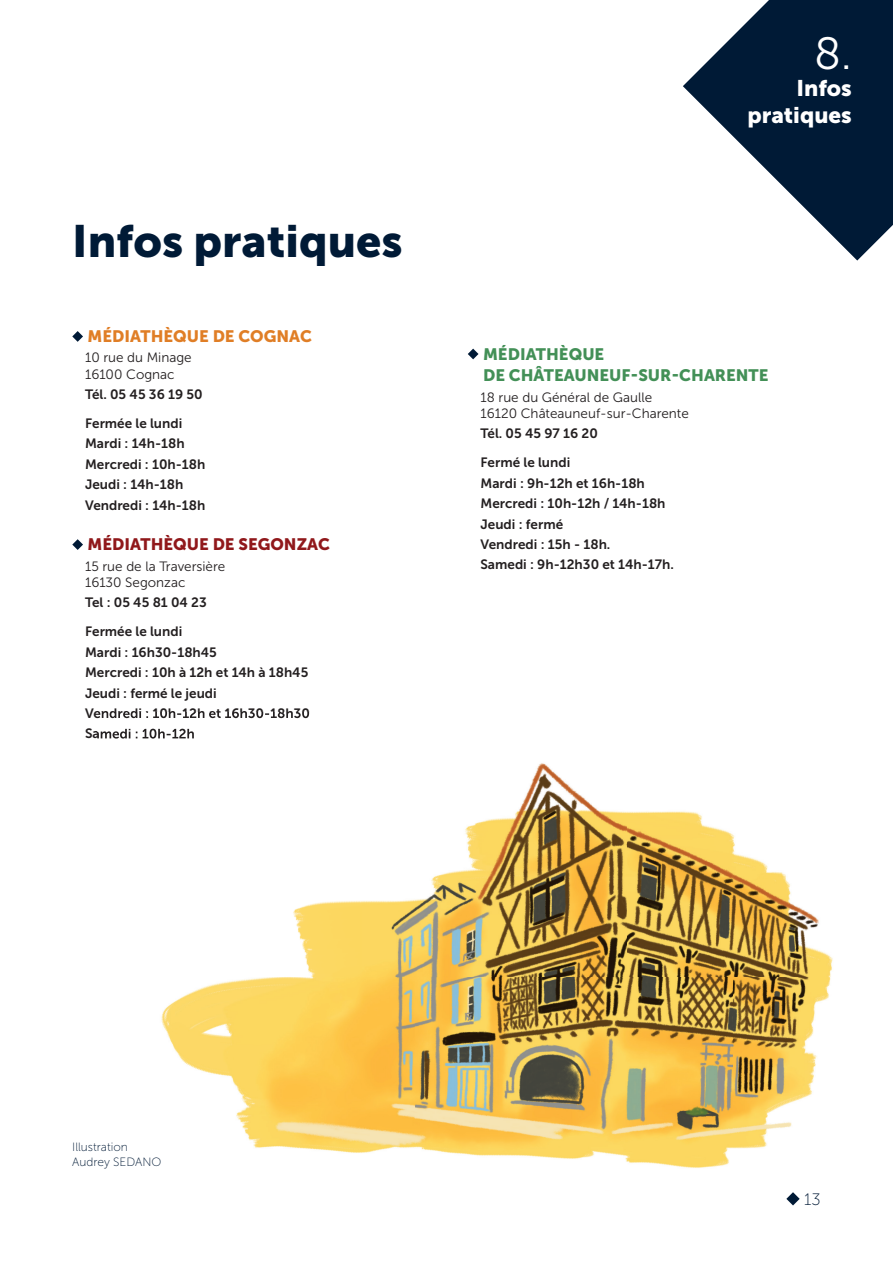
<style>
.page{position:relative;width:893px;height:1263px;background:#fff}
.page>*{position:absolute;margin:0;border:0;box-sizing:border-box;transform-origin:0 0}
.t1{font:45px "Museo Sans 900";color:#001a36}
.t2{font:45px "Museo Sans 300";color:#fff}
.t3{font:22.5px/27px "Museo Sans 900";color:#fff;text-align:right}
.t4{font:16.5px/21.6px "Museo Sans 900";color:#439057}
.t5{font:16.5px "Museo Sans 900";color:#90181b}
.t6{font:16.5px "Museo Sans 900";color:#e07e26}
.t7{font:16.5px "Museo Sans 100";color:#001a36}
.t8{font:13.5px/20.4px "Museo Sans 700";color:#231f20}
.t9{font:13.5px/16.2px "Museo Sans 300";color:#231f20}
.t10{font:12px/14.4px "Museo Sans 100";color:#001a36}
</style>
<div class="page">
<svg style="left:683px;top:0;width:210px;height:261px;fill:#001a36"></svg>
<svg style="left:72px;top:331px;width:11px;height:11px"></svg>
<svg style="left:72px;top:539px;width:11px;height:11px"></svg>
<svg style="left:468px;top:349px;width:10px;height:10px"></svg>
<img style="left:112px;top:713px;width:721px;height:455px">
<img style="left:98px;top:713px;width:211px;height:5px">
<img style="left:98px;top:729px;width:96px;height:10px">
<svg style="left:786px;top:1192px;width:14px;height:13px"></svg>
<h1 class="t1" style="left:72px;top:216px;width:332px">Infos pratiques</h1>
<p class="t6" style="left:88px;top:327px;width:226px">MÉDIATHÈQUE DE COGNAC</p>
<p class="t9" style="left:85px;top:350px;width:108px">10 rue du Minage<br>16100 Cognac</p>
<p class="t8" style="left:85px;top:380px;width:119px;line-height:29px">Tél. 05 45 36 19 50<br>Fermée le lundi</p>
<p class="t8" style="left:85px;top:434px;width:122px">Mardi : 14h-18h<br>Mercredi : 10h-18h<br>Jeudi : 14h-18h<br>Vendredi : 14h-18h</p>
<p class="t5" style="left:88px;top:535px;width:244px">MÉDIATHÈQUE DE SEGONZAC</p>
<p class="t9" style="left:85px;top:558px;width:142px">15 rue de la Traversière<br>16130 Segonzac</p>
<p class="t8" style="left:85px;top:588px;width:123px;line-height:29px">Tel : 05 45 81 04 23<br>Fermée le lundi</p>
<p class="t8" style="left:85px;top:642px;width:226px">Mardi : 16h30-18h45<br>Mercredi : 10h à 12h et 14h à 18h45<br>Jeudi : fermé le jeudi<br>Vendredi : 10h-12h et 16h30-18h30</p>
<h1 class="t2" style="left:814px;top:29px;width:39px">8.</h1>
<h2 class="t3" style="left:747px;top:74px;width:106px">Infos pratiques</h2>
<p class="t4" style="left:483px;top:343px;width:287px">MÉDIATHÈQUE<br>DE CHÂTEAUNEUF-SUR-CHARENTE</p>
<p class="t9" style="left:480px;top:389px;width:210px">18 rue du Général de Gaulle<br>16120 Châteauneuf-sur-Charente</p>
<p class="t8" style="left:480px;top:419px;width:119px;line-height:29px">Tél. 05 45 97 16 20<br>Fermé le lundi</p>
<p class="t8" style="left:480px;top:473px;width:195px">Mardi : 9h-12h et 16h-18h<br>Mercredi : 10h-12h / 14h-18h<br>Jeudi : fermé<br>Vendredi : 15h - 18h.<br>Samedi : 9h-12h30 et 14h-17h.</p>
<p class="t10" style="left:72px;top:1140px;width:91px">Illustration<br>Audrey SEDANO</p>
<p class="t7" style="left:804px;top:1190px;width:18px">13</p>
</div>
